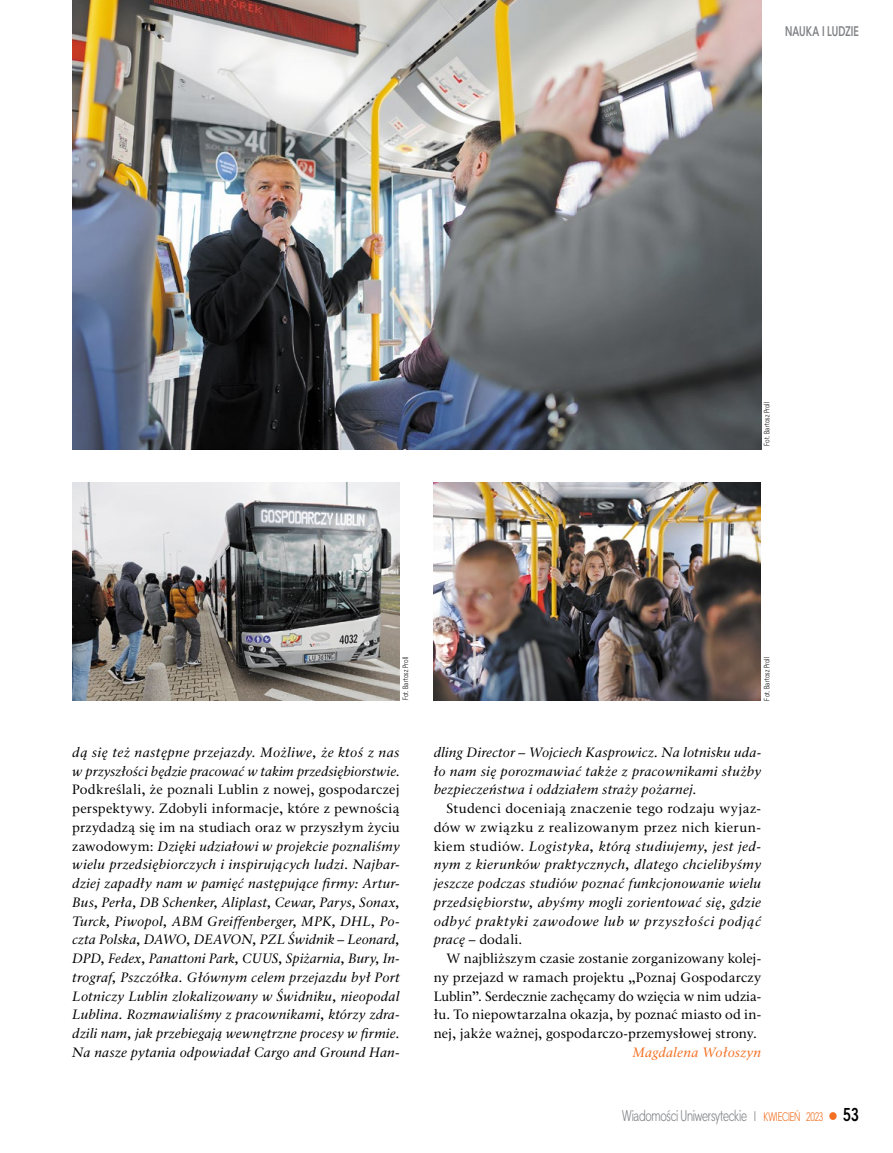
<style>
.page{position:relative;width:893px;height:1153px;background:#fff}
.page>*{position:absolute;margin:0;border:0;box-sizing:border-box;transform-origin:0 0}
.t1{font:15px "Straight Cnd EFN";letter-spacing:-.02em;color:#808285;scale:.92 1}
.t2{font:italic 13.5px/18.8px "Classic EFN";letter-spacing:.02em;color:#000;text-align:justify}
.t3{font:13.5px/18.8px "Classic EFN";letter-spacing:.005em;color:#000;text-align:justify}
.t4{font:italic 13.5px "Classic EFN";letter-spacing:.01em;color:#f36f21}
.t5{font:700 13.5px "Straight Cnd EFN";letter-spacing:.01em;color:#808285;scale:.94 1}
.t6{font:7.5px "Straight Cnd EFN";letter-spacing:.02em;color:#000}
.s1{font-style:normal}
.s2{font-size:13.5px}
.s3{font-size:12px;color:#f36f21}
.s4{color:#f36f21}
.s5{font-weight:700;font-size:18px;color:#000}
</style>
<div class="page">
<img style="left:72px;top:0;width:689px;height:450px">
<img style="left:72px;top:482px;width:327px;height:218px">
<img style="left:433px;top:482px;width:328px;height:218px">
<p class="t5" style="left:785px;top:23px;width:80px">NAUKA i LUDZIE</p>
<p class="t6" style="left:763px;top:445px;width:45px;rotate:-90deg">Fot. Bartosz Proll</p>
<p class="t6" style="left:401px;top:700px;width:45px;rotate:-90deg">Fot. Bartosz Proll</p>
<p class="t6" style="left:763px;top:700px;width:45px;rotate:-90deg">Fot. Bartosz Proll</p>
<p class="t2" style="left:72px;top:743px;width:329px">dą się też następne przejazdy. Możliwe, że ktoś z nas w przyszłości będzie pracować w takim przedsiębiorstwie<span class="s1">.<br>Podkreślali, że poznali Lublin z nowej, gospodarczej perspektywy. Zdobyli informacje, które z pewnością przydadzą się im na studiach oraz w przyszłym życiu zawodowym:</span> Dzięki udziałowi w projekcie poznaliśmy wielu przedsiębiorczych i inspirujących ludzi. Najbar&shy;dziej zapadły nam w pamięć następujące firmy: Artur-Bus, Perła, DB Schenker, Aliplast, Cewar, Parys, Sonax, Turck, Piwopol, ABM Greiffenberger, MPK, DHL, Po&shy;czta Polska, DAWO, DEAVON, PZL Świdnik – Leonard, DPD, Fedex, Panattoni Park, CUUS, Spiżarnia, Bury, In&shy;trograf, Pszczółka. Głównym celem przejazdu był Port Lotniczy Lublin zlokalizowany w Świdniku, nieopodal Lublina. Rozmawialiśmy z pracownikami, którzy zdra&shy;dzili nam, jak przebiegają wewnętrzne procesy w firmie.<br>Na nasze pytania odpowiadał Cargo and Ground Han-</p>
<p class="t2" style="left:434px;top:743px;width:329px">dling Director – Wojciech Kasprowicz. Na lotnisku uda&shy;ło nam się porozmawiać także z pracownikami służby bezpieczeństwa i oddziałem straży pożarnej<span class="s1">.</span></p>
<p class="t2" style="left:434px;top:799px;width:329px;text-indent:13px"><span class="s1">Studenci doceniają znaczenie tego rodzaju wyjaz&shy;dów w związku z realizowanym przez nich kierun&shy;kiem studiów.</span> Logistyka, którą studiujemy, jest jed&shy;nym z kierunków praktycznych, dlatego chcielibyśmy jeszcze podczas studiów poznać funkcjonowanie wielu przedsiębiorstw, abyśmy mogli zorientować się, gdzie odbyć praktyki zawodowe lub w przyszłości podjąć pracę <span class="s1">– dodali.</span></p>
<p class="t3" style="left:434px;top:949px;width:329px;text-indent:13px">W najbliższym czasie zostanie zorganizowany kolej&shy;ny przejazd w ramach projektu „Poznaj Gospodarczy Lublin”. Serdecznie zachęcamy do wzięcia w nim udzia&shy;łu. To niepowtarzalna okazja, by poznać miasto od in&shy;nej, jakże ważnej, gospodarczo-przemysłowej strony.</p>
<p class="t4" style="left:633px;top:1044px;width:130px">Magdalena Wołoszyn</p>
<p class="t1" style="left:622px;top:1106px;width:259px">Wiadomości Uniwersyteckie <span class="s2">I</span> <span class="s3">kwi ecień 2023</span> <span class="s4">●</span> <span class="s5">53</span></p>
</div>
